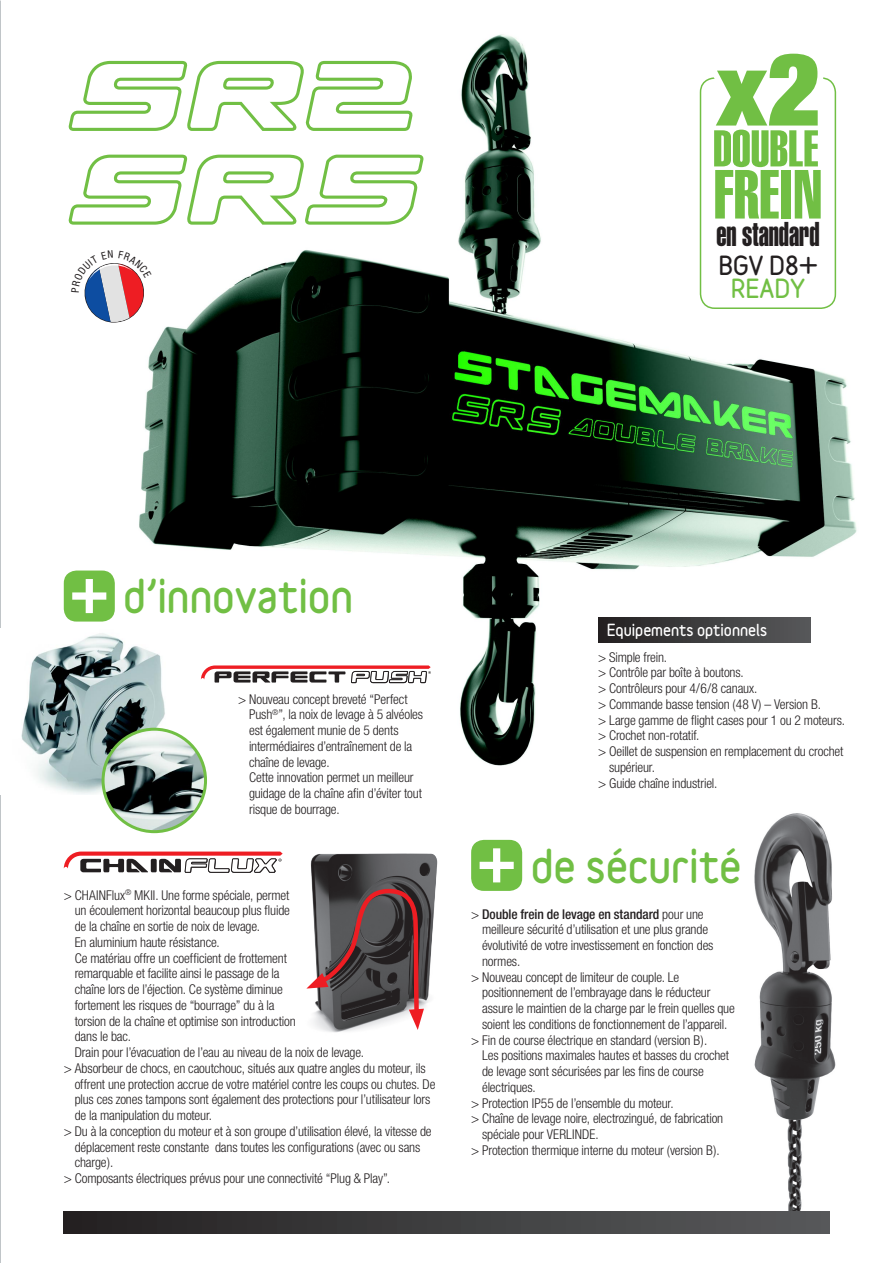
<style>
.page{position:relative;width:893px;height:1263px;background:#fff}
.page>*{position:absolute;margin:0;border:0;box-sizing:border-box;transform-origin:0 0}
.t1{font:68.25px "Helvetica Extra Compressed";color:#71bf44}
.t2{font:50.7px "Helvetica Extra Compressed";color:#71bf44}
.t3{font:900 42px "Variable";color:#71bf44}
.t4{font:33.9px "Helvetica Extra Compressed";color:#231f20;scale:.9 1}
.t5{font:900 23.7px "Variable";color:#231f20}
.t6{font:900 23.7px "Variable";color:#71bf44}
.t7{font:900 15px "Variable";color:#fff}
.t8{font:300 condensed 13.5px/15.8px "Helvetica Neue";letter-spacing:-.01em;color:#231f20}
.t9{font:500 condensed 13.5px "Helvetica Neue";letter-spacing:-.005em;color:#231f20}
.s1{font-weight:300}
</style>
<div class="page">
<img style="left:310px;top:853px;width:128px;height:180px">
<img style="left:139px;top:34px;width:718px;height:739px">
<img style="left:727px;top:813px;width:109px;height:420px">
<div style="left:64px;top:1212px;width:765px;height:21px;background:linear-gradient(to right,#242122,#585a5c)"></div>
<div style="left:598px;top:617px;width:213px;height:25px;background:linear-gradient(to right,#242122,#585a5c)"></div>
<img style="left:21px;top:629px;width:166px;height:166px">
<div style="left:471px;top:840px;width:51px;height:51px;background:#71bf44;border-radius:13px"></div>
<svg style="left:480px;top:848px;width:34px;height:34px"></svg>
<div style="left:64px;top:570px;width:51px;height:51px;background:#71bf44;border-radius:13px"></div>
<svg style="left:72px;top:579px;width:34px;height:34px"></svg>
<svg style="left:68px;top:59px;width:345px;height:73px"></svg>
<svg style="left:68px;top:153px;width:358px;height:73px"></svg>
<svg style="left:201px;top:665px;width:230px;height:18px"></svg>
<svg style="left:64px;top:851px;width:219px;height:22px"></svg>
<img style="left:103px;top:729px;width:103px;height:103px;border-radius:51px">
<div style="left:102px;top:728px;width:105px;height:105px;border:3px solid #71bf44;border-radius:50%"></div>
<svg style="left:306px;top:887px;width:118px;height:143px;background:#705e60"></svg>
<div style="left:700px;top:78px;width:135px;height:230px;background:#fff;border-radius:14px"></div>
<div style="left:700px;top:77px;width:136px;height:232px;border:2px solid #71bf44;border-radius:14px"></div>
<svg style="left:696px;top:42px;width:135px;height:95px"></svg>
<svg style="left:84px;top:250px;width:67px;height:75px"></svg>
<h2 class="t2" style="left:713px;top:118px;width:107px">DOUBLE</h2>
<h1 class="t1" style="left:714px;top:153px;width:110px">FREIN</h1>
<h3 class="t4" style="left:716px;top:213px;width:116px">en standard</h3>
<h3 class="t5" style="left:718px;top:250px;width:100px">BGV D8+</h3>
<h3 class="t6" style="left:731px;top:273px;width:76px">READY</h3>
<h3 class="t3" style="left:123px;top:569px;width:231px">d’innovation</h3>
<p class="t8" style="left:249px;top:691px;width:176px;text-indent:-11px">&gt; Nouveau concept breveté “Perfect<br>Push<sup>®</sup>”, la noix de levage à 5 alvéoles est également munie de 5 dents intermédiaires d’entraînement de la chaîne de levage.<br>Cette innovation permet un meilleur guidage de la chaîne afin d’éviter tout risque de bourrage.</p>
<p class="t8" style="left:64px;top:887px;width:227px">&gt; CHAINFlux<sup>®</sup> MKII. Une forme spéciale, permet</p>
<p class="t8" style="left:75px;top:903px;width:217px">un écoulement horizontal beaucoup plus fluide</p>
<p class="t8" style="left:75px;top:918px;width:187px">de la chaîne en sortie de noix de levage.</p>
<p class="t8" style="left:75px;top:934px;width:147px">En aluminium haute résistance.</p>
<p class="t8" style="left:75px;top:950px;width:214px">Ce matériau offre un coefficient de frottement</p>
<p class="t8" style="left:75px;top:966px;width:206px">remarquable et facilite ainsi le passage de la</p>
<p class="t8" style="left:75px;top:981px;width:210px">chaîne lors de l’éjection. Ce système diminue</p>
<p class="t8" style="left:75px;top:997px;width:201px">fortement les risques de “bourrage” du à la</p>
<p class="t8" style="left:75px;top:1013px;width:223px">torsion de la chaîne et optimise son introduction</p>
<p class="t8" style="left:75px;top:1029px;width:58px">dans le bac.</p>
<p class="t8" style="left:75px;top:1044px;width:291px">Drain pour l’évacuation de l’eau au niveau de la noix de levage.</p>
<p class="t8" style="left:64px;top:1060px;width:363px">&gt; Absorbeur de chocs, en caoutchouc, situés aux quatre angles du moteur, ils</p>
<p class="t8" style="left:75px;top:1076px;width:362px">offrent une protection accrue de votre matériel contre les coups ou chutes. De</p>
<p class="t8" style="left:75px;top:1092px;width:357px">plus ces zones tampons sont également des protections pour l’utilisateur lors</p>
<p class="t8" style="left:75px;top:1107px;width:139px">de la manipulation du moteur.</p>
<p class="t8" style="left:64px;top:1123px;width:369px">&gt; Du à la conception du moteur et à son groupe d’utilisation élevé, la vitesse de</p>
<p class="t8" style="left:75px;top:1139px;width:347px">déplacement reste constante dans toutes les configurations (avec ou sans</p>
<p class="t8" style="left:75px;top:1155px;width:40px">charge).</p>
<p class="t8" style="left:64px;top:1170px;width:328px">&gt; Composants électriques prévus pour une connectivité “Plug &amp; Play”.</p>
<p class="t7" style="left:607px;top:620px;width:162px">Equipements optionnels</p>
<p class="t8" style="left:598px;top:649px;width:70px">&gt; Simple frein.</p>
<p class="t8" style="left:598px;top:665px;width:147px">&gt; Contrôle par boîte à boutons.</p>
<p class="t8" style="left:598px;top:680px;width:161px">&gt; Contrôleurs pour 4/6/8 canaux.</p>
<p class="t8" style="left:598px;top:696px;width:224px">&gt; Commande basse tension (48 V) – Version B.</p>
<p class="t8" style="left:598px;top:712px;width:248px">&gt; Large gamme de flight cases pour 1 ou 2 moteurs.</p>
<p class="t8" style="left:598px;top:728px;width:103px">&gt; Crochet non-rotatif.</p>
<p class="t8" style="left:598px;top:743px;width:247px">&gt; Oeillet de suspension en remplacement du crochet</p>
<p class="t8" style="left:609px;top:759px;width:47px">supérieur.</p>
<p class="t8" style="left:598px;top:775px;width:121px">&gt; Guide chaîne industriel.</p>
<h3 class="t3" style="left:531px;top:838px;width:212px">de sécurité</h3>
<p class="t9" style="left:471px;top:906px;width:234px"><span class="s1">&gt;</span> Double frein de levage en standard <span class="s1">pour une</span></p>
<p class="t8" style="left:482px;top:921px;width:227px">meilleure sécurité d’utilisation et une plus grande</p>
<p class="t8" style="left:482px;top:937px;width:233px">évolutivité de votre investissement en fonction des</p>
<p class="t8" style="left:482px;top:953px;width:40px">normes.</p>
<p class="t8" style="left:471px;top:969px;width:210px">&gt; Nouveau concept de limiteur de couple. Le</p>
<p class="t8" style="left:482px;top:984px;width:230px">positionnement de l’embrayage dans le réducteur</p>
<p class="t8" style="left:482px;top:1000px;width:254px">assure le maintien de la charge par le frein quelles que</p>
<p class="t8" style="left:482px;top:1016px;width:247px">soient les conditions de fonctionnement de l’appareil.</p>
<p class="t8" style="left:471px;top:1032px;width:238px">&gt; Fin de course électrique en standard (version B).</p>
<p class="t8" style="left:482px;top:1047px;width:248px">Les positions maximales hautes et basses du crochet</p>
<p class="t8" style="left:482px;top:1063px;width:223px">de levage sont sécurisées par les fins de course</p>
<p class="t8" style="left:482px;top:1079px;width:55px">électriques.</p>
<p class="t8" style="left:471px;top:1095px;width:204px">&gt; Protection IP55 de l’ensemble du moteur.</p>
<p class="t8" style="left:471px;top:1110px;width:254px">&gt; Chaîne de levage noire, electrozingué, de fabrication</p>
<p class="t8" style="left:482px;top:1126px;width:118px">spéciale pour VERLINDE.</p>
<p class="t8" style="left:471px;top:1142px;width:250px">&gt; Protection thermique interne du moteur (version B).</p>
</div>
